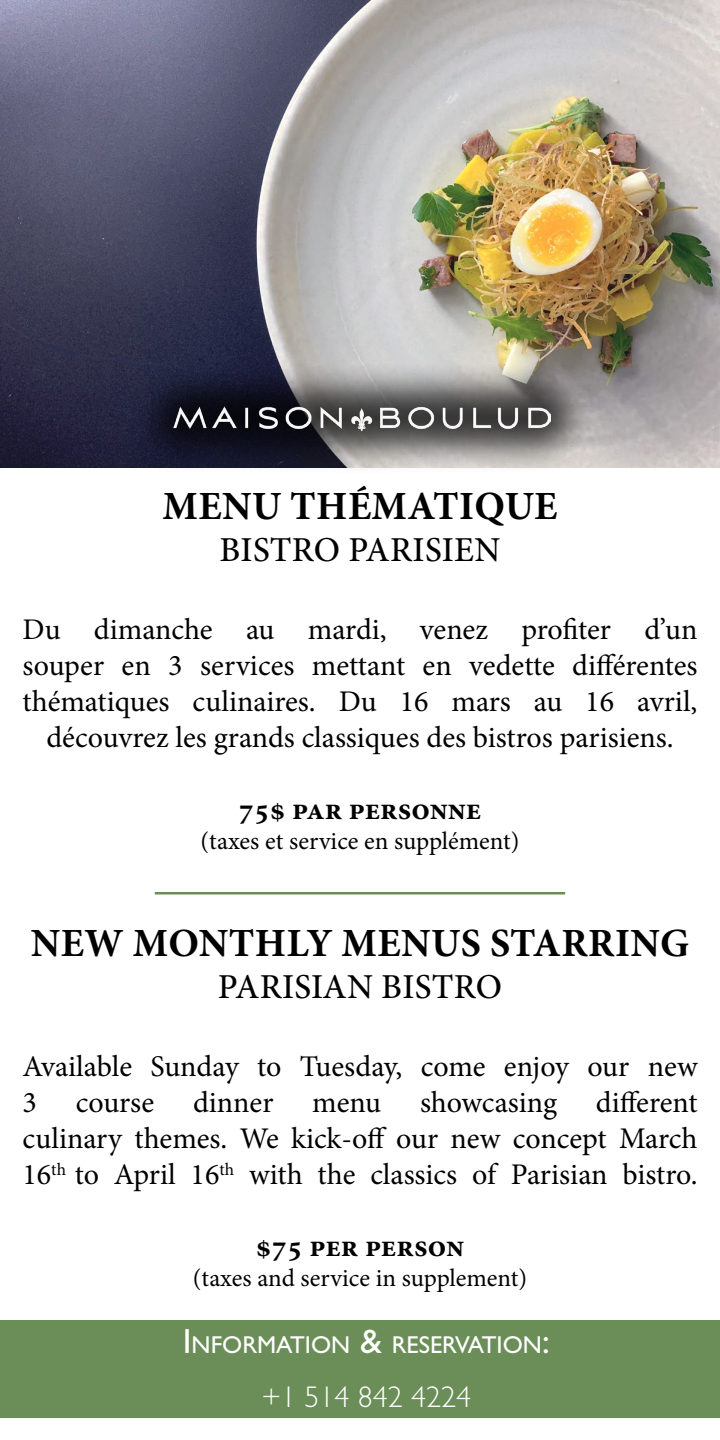
<style>
.page{position:relative;width:720px;height:1440px;background:#fff}
.page>*{position:absolute;margin:0;border:0;box-sizing:border-box;transform-origin:0 0}
.t1{font:700 40px "Minion Pro";letter-spacing:.01em;color:#000}
.t2{font:500 35px "Minion Pro";letter-spacing:.01em;color:#000}
.t3{font:30px/36px "Minion Pro";color:#000;text-align:center}
.t4{font:700 30px "Minion Pro";color:#000}
.t5{font:300 30px "Gill Sans Std";color:#fff}
.t6{font:25px "Minion Pro";color:#000}
.t7{font:24.5px "Gill Sans Std";color:#fff}
.s1{font-size:35px}
</style>
<div class="page">
<img style="left:0;top:0;width:720px;height:468px">
<div style="left:0;top:1320px;width:720px;height:98px;background:#6b8e58"></div>
<hr style="left:155px;top:892px;width:410px;height:3px;background:#6b8e58">
<div style="left:128px;top:361px;width:469px;height:115px;background:#000;opacity:.75"></div>
<img style="left:173px;top:407px;width:377px;height:31px">
<h1 class="t1" style="left:162px;top:478px;width:397px">MENU THÉMATIQUE</h1>
<p class="t2" style="left:219px;top:526px;width:283px">BISTRO PARISIEN</p>
<p class="t3" style="left:22px;top:612px;width:677px">Du dimanche au mardi, venez profiter d’un souper en 3 services mettant en vedette différentes thématiques culinaires. Du 16 mars au 16 avril, découvrez les grands classiques des bistros parisiens.</p>
<p class="t4" style="left:239px;top:788px;width:244px">75$ par personne</p>
<p class="t6" style="left:201px;top:824px;width:320px">(taxes et service en supplément)</p>
<h1 class="t1" style="left:31px;top:916px;width:660px">NEW MONTHLY MENUS STARRING</h1>
<p class="t2" style="left:218px;top:964px;width:286px">PARISIAN BISTRO</p>
<p class="t3" style="left:22px;top:1049px;width:677px;text-align:left">Available Sunday to Tuesday, come enjoy our new<br>3</p>
<p class="t3" style="left:22px;top:1085px;width:677px;text-align:justify;text-indent:573px">different culinary themes. We kick-off our new concept March 16<sup>th</sup> to April 16<sup>th</sup> with the classics of Parisian bistro.</p>
<p class="t3" style="left:76px;top:1085px;width:80px">course</p>
<p class="t3" style="left:193px;top:1085px;width:82px">dinner</p>
<p class="t3" style="left:312px;top:1085px;width:70px">menu</p>
<p class="t3" style="left:420px;top:1085px;width:139px">showcasing</p>
<p class="t4" style="left:256px;top:1226px;width:210px">$75 per person</p>
<p class="t6" style="left:193px;top:1262px;width:336px">(taxes and service in supplement)</p>
<p class="t7" style="left:183px;top:1331px;width:368px"><span class="s1">I</span>NFORMATION <span class="s1">&amp;</span> RESERVATION<span class="s1">:</span></p>
<p class="t5" style="left:261px;top:1380px;width:211px">+1 514 842 4224</p>
</div>
